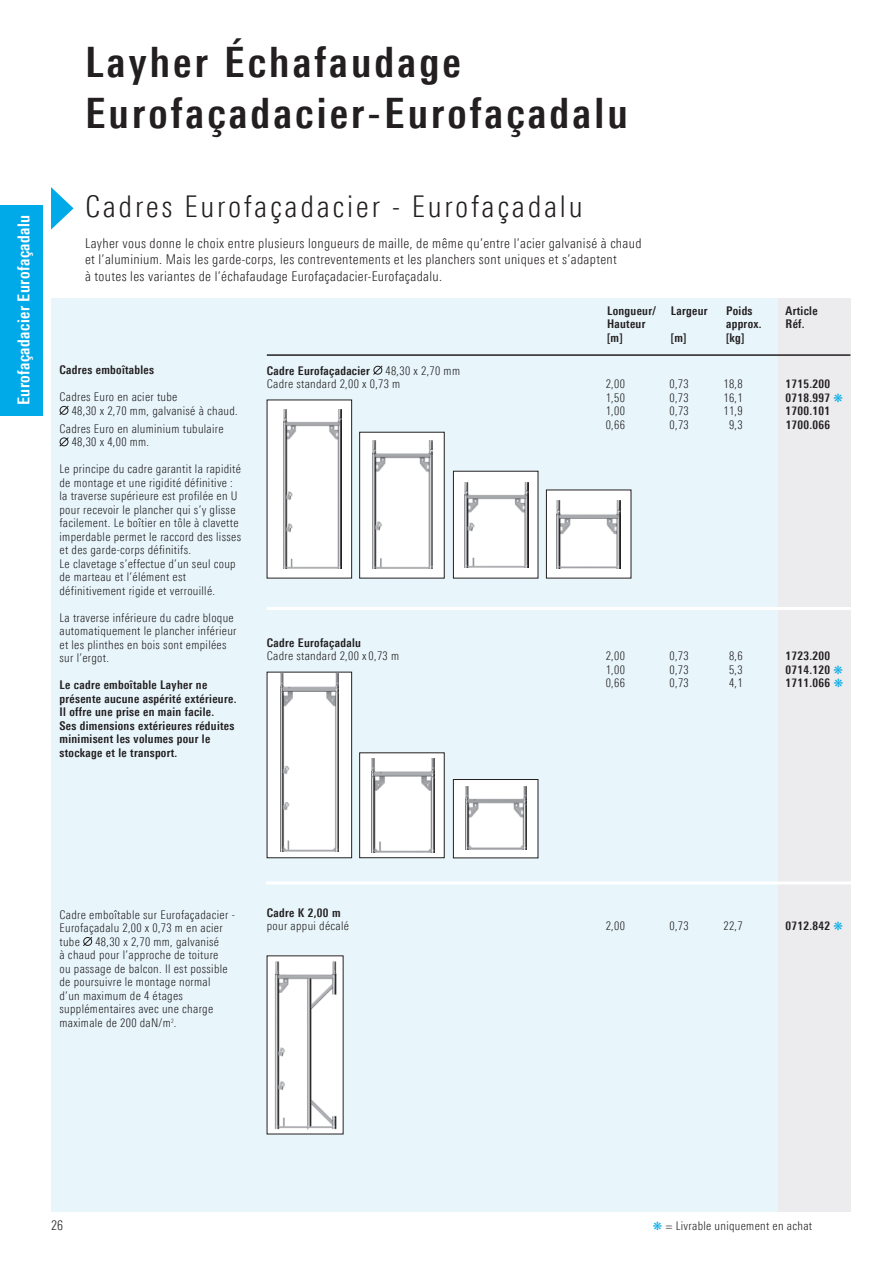
<style>
.page{position:relative;width:893px;height:1263px;background:#fff}
.page>*{position:absolute;margin:0;border:0;box-sizing:border-box;transform-origin:0 0}
.t1{font:700 42px/50.4px "Linotype Univers 620 Cn";letter-spacing:.075em;color:#231f20}
.t2{font:300 30px "Linotype Univers 320 Cn";letter-spacing:.09em;color:#231f20}
.t3{font:700 16.5px "Linotype Univers 620 Cn";letter-spacing:.025em;color:#fff}
.t4{font:300 13.5px/16.5px "Linotype Univers 320 Cn";letter-spacing:.025em;color:#231f20}
.t5{font:300 12px/13.5px "Linotype Univers 320 Cn";letter-spacing:.025em;color:#231f20}
.t6{font:700 12px/13.5px "Linotype Univers 620 Cn";letter-spacing:.025em;color:#231f20}
</style>
<div class="page">
<div style="left:0;top:205px;width:43px;height:210px;background:#00aae9"></div>
<svg style="left:51px;top:187px;width:23px;height:43px"></svg>
<div style="left:51px;top:298px;width:799px;height:913px;background:#e8f6fc"></div>
<div style="left:778px;top:298px;width:72px;height:913px;background:#ececee"></div>
<svg style="left:59px;top:405px;width:10px;height:10px"></svg>
<svg style="left:59px;top:437px;width:10px;height:10px"></svg>
<svg style="left:83px;top:936px;width:10px;height:10px"></svg>
<div style="left:267px;top:400px;width:85px;height:178px;background:#fff"></div>
<img style="left:283px;top:409px;width:58px;height:160px">
<div style="left:267px;top:400px;width:85px;height:178px;border:1px solid #231f20"></div>
<svg style="left:373px;top:365px;width:10px;height:10px"></svg>
<hr style="left:267px;top:607px;width:609px;height:3px;background:#fff">
<hr style="left:266px;top:881px;width:609px;height:3px;background:#fff">
<div style="left:267px;top:672px;width:85px;height:186px;background:#fff"></div>
<img style="left:280px;top:674px;width:59px;height:177px">
<div style="left:267px;top:672px;width:85px;height:186px;border:1px solid #231f20"></div>
<hr style="left:267px;top:354px;width:583px;height:2px;background:#231f20">
<div style="left:360px;top:432px;width:84px;height:146px;background:#fff"></div>
<img style="left:373px;top:441px;width:60px;height:127px">
<div style="left:359px;top:432px;width:85px;height:146px;border:1px solid #231f20"></div>
<div style="left:453px;top:471px;width:85px;height:107px;background:#fff"></div>
<img style="left:465px;top:482px;width:63px;height:85px">
<div style="left:546px;top:490px;width:85px;height:88px;background:#fff"></div>
<img style="left:556px;top:500px;width:65px;height:68px">
<div style="left:360px;top:753px;width:84px;height:105px;background:#fff"></div>
<img style="left:371px;top:759px;width:63px;height:93px">
<div style="left:359px;top:752px;width:85px;height:106px;border:1px solid #231f20"></div>
<div style="left:453px;top:779px;width:85px;height:79px;background:#fff"></div>
<img style="left:466px;top:786px;width:60px;height:64px">
<div style="left:453px;top:779px;width:85px;height:79px;border:1px solid #231f20"></div>
<img style="left:269px;top:959px;width:72px;height:171px">
<h3 class="t3" style="left:14px;top:405px;width:192px;rotate:-90deg">Eurofaçadacier Eurofaçadalu</h3>
<h1 class="t1" style="left:85px;top:37px;width:544px">Layher Échafaudage<br>Eurofaçadacier-Eurofaçadalu</h1>
<h2 class="t2" style="left:85px;top:189px;width:499px">Cadres Eurofaçadacier - Eurofaçadalu</h2>
<p class="t4" style="left:85px;top:235px;width:558px">Layher vous donne le choix entre plusieurs longueurs de maille, de même qu’entre l’acier galvanisé à chaud et l’aluminium. Mais les garde-corps, les contreventements et les planchers sont uniques et s’adaptent<br>à toutes les variantes de l’échafaudage Eurofaçadacier-Eurofaçadalu.</p>
<p class="t6" style="left:60px;top:363px;width:96px">Cadres emboîtables</p>
<p class="t5" style="left:72px;top:390px;width:168px;text-indent:-12px">Cadres Euro en acier tube<br>48,30 x 2,70 mm, galvanisé à chaud.</p>
<p class="t5" style="left:72px;top:422px;width:153px;text-indent:-12px">Cadres Euro en aluminium tubulaire<br>48,30 x 4,00 mm.</p>
<p class="t5" style="left:60px;top:462px;width:183px">Le principe du cadre garantit la rapidité de montage et une rigidité définitive : la traverse supérieure est profilée en U pour recevoir le plancher qui s’y glisse facilement. Le boîtier en tôle à clavette imperdable permet le raccord des lisses et des garde-corps définitifs.<br>Le clavetage s’effectue d’un seul coup de marteau et l’élément est définitivement rigide et verrouillé.</p>
<p class="t5" style="left:60px;top:611px;width:178px">La traverse inférieure du cadre bloque automatiquement le plancher inférieur et les plinthes en bois sont empilées sur l’ergot.</p>
<p class="t6" style="left:60px;top:678px;width:178px">Le cadre emboîtable Layher ne présente aucune aspérité extérieure.<br>Il offre une prise en main facile.<br>Ses dimensions extérieures réduites minimisent les volumes pour le stockage et le transport.</p>
<p class="t6" style="left:267px;top:364px;width:105px">Cadre Eurofaçadacier</p>
<p class="t5" style="left:267px;top:364px;width:195px;text-indent:119px">48,30 x 2,70 mm<br>Cadre standard 2,00 x 0,73 m</p>
<p class="t6" style="left:607px;top:304px;width:102px">Longueur/ Largeur</p>
<p class="t6" style="left:726px;top:304px;width:28px">Poids</p>
<p class="t6" style="left:786px;top:304px;width:34px">Article</p>
<p class="t6" style="left:607px;top:317px;width:40px">Hauteur</p>
<p class="t6" style="left:726px;top:317px;width:37px">approx.</p>
<p class="t6" style="left:786px;top:317px;width:21px">Réf.</p>
<p class="t6" style="left:607px;top:331px;width:17px">[m]</p>
<p class="t6" style="left:671px;top:331px;width:17px">[m]</p>
<p class="t6" style="left:726px;top:331px;width:20px">[kg]</p>
<p class="t5" style="left:606px;top:377px;width:21px">2,00</p>
<p class="t5" style="left:669px;top:377px;width:21px">0,73</p>
<p class="t5" style="left:723px;top:377px;width:21px">18,8</p>
<p class="t6" style="left:786px;top:377px;width:46px">1715.200</p>
<p class="t5" style="left:606px;top:391px;width:21px">1,50</p>
<p class="t5" style="left:669px;top:391px;width:21px">0,73</p>
<p class="t5" style="left:723px;top:391px;width:21px">16,1</p>
<p class="t6" style="left:786px;top:391px;width:46px">0718.997</p>
<p class="t5" style="left:606px;top:404px;width:21px">1,00</p>
<p class="t5" style="left:669px;top:404px;width:21px">0,73</p>
<p class="t5" style="left:723px;top:404px;width:21px">11,9</p>
<p class="t6" style="left:786px;top:404px;width:46px">1700.101</p>
<p class="t5" style="left:606px;top:418px;width:21px">0,66</p>
<p class="t5" style="left:670px;top:418px;width:21px">0,73</p>
<p class="t5" style="left:729px;top:418px;width:15px">9,3</p>
<p class="t6" style="left:786px;top:418px;width:46px">1700.066</p>
<p class="t6" style="left:267px;top:635px;width:96px">Cadre Eurofaçadalu</p>
<p class="t5" style="left:267px;top:649px;width:134px">Cadre standard 2,00 x 0,73 m</p>
<p class="t5" style="left:606px;top:649px;width:21px">2,00</p>
<p class="t5" style="left:669px;top:649px;width:21px">0,73</p>
<p class="t5" style="left:729px;top:649px;width:15px">8,6</p>
<p class="t6" style="left:786px;top:649px;width:46px">1723.200</p>
<p class="t5" style="left:606px;top:662px;width:21px">1,00</p>
<p class="t5" style="left:669px;top:662px;width:21px">0,73</p>
<p class="t5" style="left:729px;top:662px;width:15px">5,3</p>
<p class="t6" style="left:786px;top:662px;width:46px">0714.120</p>
<p class="t5" style="left:606px;top:676px;width:21px">0,66</p>
<p class="t5" style="left:669px;top:676px;width:21px">0,73</p>
<p class="t5" style="left:729px;top:676px;width:15px">4,1</p>
<p class="t6" style="left:786px;top:676px;width:46px">1711.066</p>
<p class="t5" style="left:60px;top:908px;width:177px">Cadre emboîtable sur Eurofaçadacier -<br>Eurofaçadalu 2,00 x 0,73 m en acier tube</p>
<p class="t5" style="left:60px;top:935px;width:170px;text-indent:36px">48,30 x 2,70 mm, galvanisé<br>à chaud pour l’approche de toiture ou passage de balcon. Il est possible de poursuivre le montage normal d’un maximum de 4 étages supplémentaires avec une charge maximale de 200 daN/m<sup>2</sup>.</p>
<p class="t6" style="left:267px;top:905px;width:75px">Cadre K 2,00 m</p>
<p class="t5" style="left:267px;top:919px;width:84px">pour appui décalé</p>
<p class="t5" style="left:606px;top:919px;width:21px">2,00</p>
<p class="t5" style="left:669px;top:919px;width:21px">0,73</p>
<p class="t5" style="left:723px;top:919px;width:21px">22,7</p>
<p class="t6" style="left:786px;top:919px;width:46px">0712.842</p>
<p class="t4" style="left:51px;top:1217px;width:14px">26</p>
<p class="t5" style="left:665px;top:1219px;width:148px">= Livrable uniquement en achat</p>
</div>
